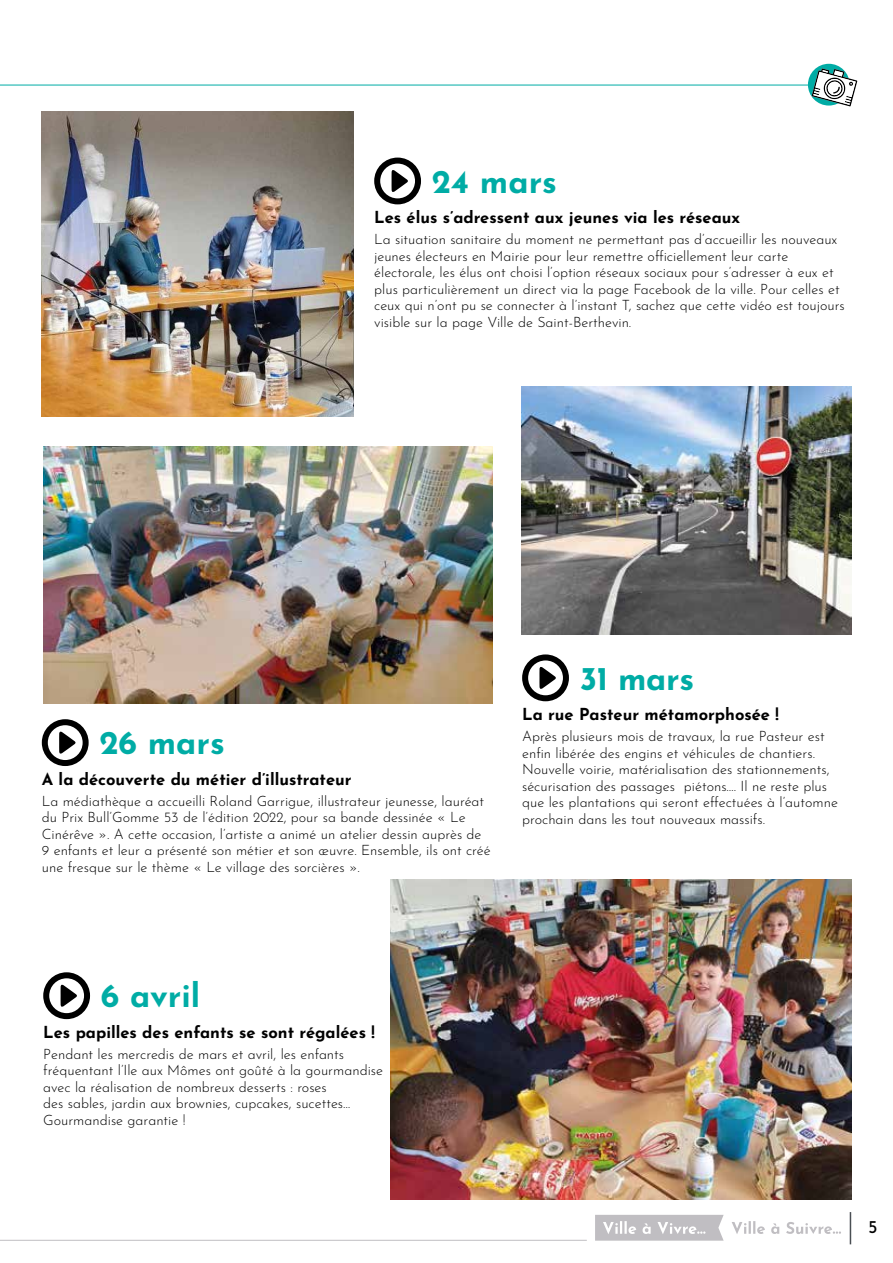
<style>
.page{position:relative;width:893px;height:1263px;background:#fff}
.page>*{position:absolute;margin:0;border:0;box-sizing:border-box;transform-origin:0 0}
.t1{font:700 33px "Josefin Sans";color:#00aca5}
.t2{font:18px "Josefin Sans";color:#000}
.t3{font:700 16.5px "Josefin Sans";color:#000}
.t4{font:300 14.25px/16.5px "Josefin Sans";color:#000}
</style>
<div class="page">
<svg style="left:595px;top:1215px;width:129px;height:26px;background:#c9c7ca"></svg>
<svg style="left:732px;top:1221px;width:109px;height:13px"></svg>
<hr style="left:0;top:1240px;width:587px;height:1px;background:#c0bec2">
<hr style="left:850px;top:1212px;width:1px;height:32px;background:#4a4f54">
<hr style="left:0;top:85px;width:850px;height:1px;background:#00aca5">
<div style="left:808px;top:64px;width:42px;height:42px;background:#00aca5;border-radius:50%"></div>
<svg style="left:812px;top:68px;width:45px;height:39px"></svg>
<img style="left:42px;top:112px;width:311px;height:305px">
<svg style="left:377px;top:161px;width:41px;height:40px"></svg>
<div style="left:374px;top:158px;width:47px;height:46px;border:6px solid #000;border-radius:50%"></div>
<svg style="left:391px;top:170px;width:17px;height:22px"></svg>
<img style="left:521px;top:387px;width:330px;height:247px">
<svg style="left:525px;top:657px;width:41px;height:41px"></svg>
<div style="left:522px;top:654px;width:47px;height:47px;border:6px solid #000;border-radius:50%"></div>
<svg style="left:539px;top:667px;width:17px;height:22px"></svg>
<img style="left:43px;top:447px;width:449px;height:256px">
<svg style="left:45px;top:722px;width:41px;height:41px"></svg>
<div style="left:42px;top:719px;width:47px;height:47px;border:6px solid #000;border-radius:50%"></div>
<svg style="left:59px;top:731px;width:17px;height:23px"></svg>
<img style="left:391px;top:880px;width:460px;height:319px">
<svg style="left:46px;top:975px;width:41px;height:41px"></svg>
<div style="left:43px;top:972px;width:47px;height:47px;border:6px solid #000;border-radius:50%"></div>
<svg style="left:61px;top:985px;width:16px;height:22px"></svg>
<h1 class="t1" style="left:432px;top:157px;width:127px">24 mars</h1>
<p class="t3" style="left:374px;top:205px;width:367px">Les élus s’adressent aux jeunes via les réseaux</p>
<p class="t4" style="left:374px;top:230px;width:472px">La situation sanitaire du moment ne permettant pas d’accueillir les nouveaux jeunes électeurs en Mairie pour leur remettre officiellement leur carte électorale, les élus ont choisi l’option réseaux sociaux pour s’adresser à eux et plus particulièrement un direct via la page Facebook de la ville. Pour celles et ceux qui n’ont pu se connecter à l’instant T, sachez que cette vidéo est toujours visible sur la page Ville de Saint-Berthevin.</p>
<h1 class="t1" style="left:99px;top:718px;width:127px">26 mars</h1>
<p class="t3" style="left:42px;top:767px;width:311px">A la découverte du métier d’illustrateur</p>
<p class="t4" style="left:42px;top:791px;width:450px">La médiathèque a accueilli Roland Garrigue, illustrateur jeunesse, lauréat du Prix Bull’Gomme 53 de l’édition 2022, pour sa bande dessinée « Le Cinérêve ». A cette occasion, l’artiste a animé un atelier dessin auprès de 9 enfants et leur a présenté son métier et son œuvre. Ensemble, ils ont créé une fresque sur le thème « Le village des sorcières ».</p>
<h1 class="t1" style="left:580px;top:653px;width:116px">31 mars</h1>
<p class="t3" style="left:522px;top:702px;width:258px">La rue Pasteur métamorphosée !</p>
<p class="t4" style="left:522px;top:727px;width:317px">Après plusieurs mois de travaux, la rue Pasteur est enfin libérée des engins et véhicules de chantiers.<br>Nouvelle voirie, matérialisation des stationnements, sécurisation des passages piétons…. Il ne reste plus que les plantations qui seront effectuées à l’automne prochain dans les tout nouveaux massifs.</p>
<h1 class="t1" style="left:101px;top:971px;width:101px">6 avril</h1>
<p class="t3" style="left:43px;top:1020px;width:333px">Les papilles des enfants se sont régalées !</p>
<p class="t4" style="left:43px;top:1044px;width:341px">Pendant les mercredis de mars et avril, les enfants fréquentant l’Ile aux Mômes ont goûté à la gourmandise avec la réalisation de nombreux desserts : roses<br>des sables, jardin aux brownies, cupcakes, sucettes… Gourmandise garantie !</p>
<p class="t2" style="left:868px;top:1213px;width:11px">5</p>
</div>
